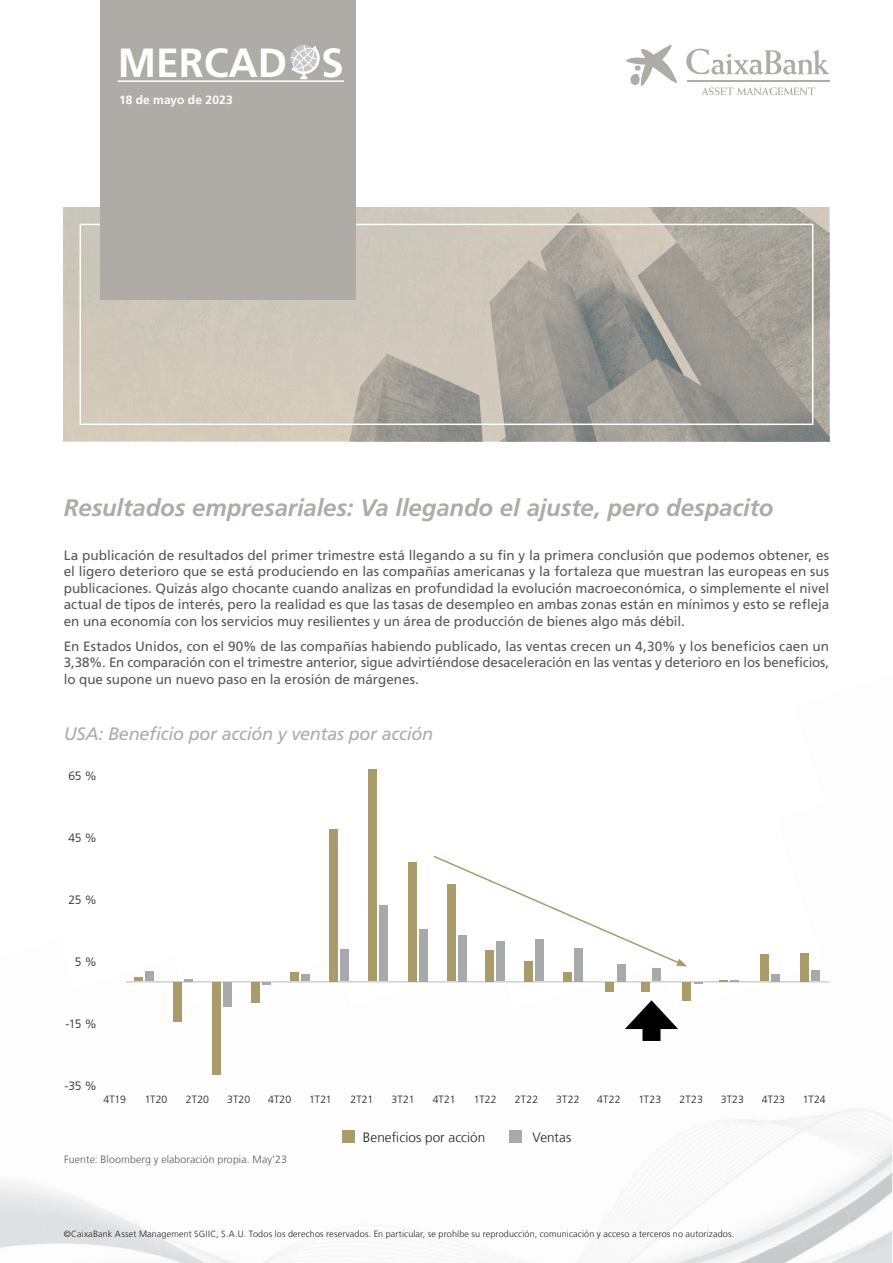
<style>
.page{position:relative;width:893px;height:1263px;background:#fff}
.page>*{position:absolute;margin:0;border:0;box-sizing:border-box;transform-origin:0 0}
.t1{font:700 40.65px "La Caixa Frutiger";color:#fff}
.t2{font:italic 700 24px "La Caixa Frutiger";letter-spacing:-.005em;color:#afaca7}
.t3{font:italic 18px "La Caixa Frutiger";letter-spacing:-.02em;color:#afaca7}
.t4{font:13.5px/16.5px "La Caixa Frutiger";letter-spacing:-.005em;color:#57585a;text-align:justify}
.t5{font:300 13.5px "La Caixa Frutiger";letter-spacing:.005em;color:#231f20}
.t6{font:300 12px "La Caixa Frutiger";letter-spacing:-.01em;color:#231f20}
.t7{font:700 12px "La Caixa Frutiger";letter-spacing:.015em;color:#fff}
.t8{font:300 10.5px "La Caixa Frutiger";letter-spacing:.01em;color:#231f20}
.t9{font:300 10.5px "La Caixa Frutiger";letter-spacing:.01em;color:#57585a}
.t10{font:300 9px "La Caixa Frutiger";letter-spacing:.02em;color:#231f20}
</style>
<div class="page">
<img style="left:613px;top:966px;width:63px;height:26px">
<img style="left:39px;top:1197px;width:49px;height:48px">
<img style="left:137px;top:1221px;width:15px;height:9px">
<img style="left:627px;top:1029px;width:49px;height:12px">
<img style="left:152px;top:1228px;width:49px;height:35px">
<img style="left:201px;top:1250px;width:18px;height:13px">
<img style="left:853px;top:1107px;width:16px;height:3px">
<img style="left:771px;top:1125px;width:49px;height:26px">
<img style="left:592px;top:1240px;width:47px;height:23px">
<img style="left:786px;top:1188px;width:49px;height:50px">
<img style="left:835px;top:1158px;width:57px;height:65px">
<img style="left:884px;top:1156px;width:8px;height:28px">
<img style="left:724px;top:1254px;width:29px;height:9px">
<img style="left:753px;top:1238px;width:49px;height:25px">
<img style="left:802px;top:1223px;width:49px;height:40px">
<img style="left:851px;top:1209px;width:41px;height:54px">
<svg style="left:64px;top:207px;width:765px;height:234px;background:#b7b2a7"></svg>
<div style="left:80px;top:224px;width:733px;height:201px;border:2px solid #fff"></div>
<svg style="left:702px;top:87px;width:113px;height:8px"></svg>
<svg style="left:626px;top:45px;width:51px;height:41px"></svg>
<hr style="left:687px;top:80px;width:142px;height:1px;background:#afaca7">
<svg style="left:686px;top:49px;width:143px;height:26px"></svg>
<hr style="left:687px;top:81px;width:142px;height:1px;background:#afaca7">
<div style="left:100px;top:0;width:256px;height:299px;background:#afaca7"></div>
<hr style="left:118px;top:80px;width:226px;height:2px;background:#fff">
<svg style="left:290px;top:45px;width:30px;height:35px"></svg>
<div style="left:342px;top:1130px;width:12px;height:13px;background:#a99b6a"></div>
<div style="left:510px;top:1130px;width:12px;height:13px;background:#a8a9ad"></div>
<hr style="left:126px;top:981px;width:703px;height:1px;background:#d1d2d4">
<div style="left:379px;top:905px;width:9px;height:76px;background:#a8a9ad"></div>
<div style="left:368px;top:769px;width:9px;height:212px;background:#a99b6a"></div>
<div style="left:341px;top:949px;width:8px;height:32px;background:#a8a9ad"></div>
<div style="left:329px;top:829px;width:9px;height:152px;background:#a99b6a"></div>
<div style="left:301px;top:974px;width:9px;height:7px;background:#a8a9ad"></div>
<div style="left:290px;top:972px;width:9px;height:9px;background:#a99b6a"></div>
<svg style="left:262px;top:982px;width:9px;height:2px"></svg>
<div style="left:251px;top:982px;width:9px;height:21px;background:#a99b6a"></div>
<div style="left:223px;top:982px;width:9px;height:25px;background:#a8a9ad"></div>
<div style="left:212px;top:982px;width:9px;height:92px;background:#a99b6a"></div>
<svg style="left:184px;top:979px;width:9px;height:2px"></svg>
<div style="left:173px;top:982px;width:9px;height:40px;background:#a99b6a"></div>
<div style="left:145px;top:971px;width:9px;height:10px;background:#a8a9ad"></div>
<svg style="left:134px;top:978px;width:9px;height:3px"></svg>
<div style="left:419px;top:929px;width:9px;height:52px;background:#a8a9ad"></div>
<div style="left:408px;top:862px;width:9px;height:119px;background:#a99b6a"></div>
<div style="left:458px;top:935px;width:9px;height:46px;background:#a8a9ad"></div>
<div style="left:447px;top:884px;width:9px;height:97px;background:#a99b6a"></div>
<div style="left:496px;top:942px;width:9px;height:39px;background:#a8a9ad"></div>
<div style="left:485px;top:950px;width:9px;height:31px;background:#a99b6a"></div>
<div style="left:535px;top:939px;width:9px;height:42px;background:#a8a9ad"></div>
<div style="left:524px;top:961px;width:9px;height:20px;background:#a99b6a"></div>
<div style="left:575px;top:948px;width:8px;height:33px;background:#a8a9ad"></div>
<div style="left:563px;top:972px;width:9px;height:9px;background:#a99b6a"></div>
<div style="left:617px;top:964px;width:8px;height:17px;background:#a8a9ad"></div>
<div style="left:605px;top:982px;width:8px;height:10px;background:#a99b6a"></div>
<div style="left:652px;top:968px;width:9px;height:13px;background:#a8a9ad"></div>
<svg style="left:694px;top:982px;width:9px;height:2px"></svg>
<div style="left:641px;top:982px;width:9px;height:10px;background:#a99b6a"></div>
<div style="left:682px;top:982px;width:9px;height:19px;background:#a99b6a"></div>
<div style="left:771px;top:974px;width:9px;height:7px;background:#a8a9ad"></div>
<div style="left:811px;top:971px;width:9px;height:10px;background:#a8a9ad"></div>
<div style="left:760px;top:954px;width:9px;height:27px;background:#a99b6a"></div>
<div style="left:800px;top:953px;width:9px;height:28px;background:#a99b6a"></div>
<svg style="left:433px;top:855px;width:254px;height:111px"></svg>
<div style="left:642px;top:1018px;width:18px;height:23px;background:#000"></div>
<svg style="left:625px;top:1000px;width:53px;height:29px"></svg>
<svg style="left:719px;top:980px;width:20px;height:1px"></svg>
<h1 class="t1" style="left:118px;top:39px;width:228px">MERCAD S</h1>
<p class="t7" style="left:119px;top:93px;width:115px">18 de mayo de 2023</p>
<p class="t2" style="left:64px;top:493px;width:711px">Resultados empresariales: Va llegando el ajuste, pero despacito</p>
<p class="t4" style="left:64px;top:547px;width:767px">La publicación de resultados del primer trimestre está llegando a su fin y la primera conclusión que podemos obtener, es el ligero deterioro que se está produciendo en las compañías americanas y la fortaleza que muestran las europeas en sus publicaciones. Quizás algo chocante cuando analizas en profundidad la evolución macroeconómica, o simplemente el nivel actual de tipos de interés, pero la realidad es que las tasas de desempleo en ambas zonas están en mínimos y esto se refleja en una economía con los servicios muy resilientes y un área de producción de bienes algo más débil.</p>
<p class="t4" style="left:64px;top:638px;width:767px">En Estados Unidos, con el 90% de las compañías habiendo publicado, las ventas crecen un 4,30% y los beneficios caen un 3,38%. En comparación con el trimestre anterior, sigue advirtiéndose desaceleración en las ventas y deterioro en los beneficios, lo que supone un nuevo paso en la erosión de márgenes.</p>
<p class="t3" style="left:64px;top:723px;width:371px">USA: Beneficio por acción y ventas por acción</p>
<p class="t6" style="left:68px;top:769px;width:30px">65 %</p>
<p class="t6" style="left:68px;top:831px;width:30px">45 %</p>
<p class="t6" style="left:68px;top:893px;width:30px">25 %</p>
<p class="t6" style="left:75px;top:955px;width:24px">5 %</p>
<p class="t6" style="left:66px;top:1017px;width:33px">-15 %</p>
<p class="t6" style="left:65px;top:1079px;width:34px">-35 %</p>
<p class="t8" style="left:104px;top:1093px;width:24px">4T19</p>
<p class="t8" style="left:145px;top:1093px;width:24px">1T20</p>
<p class="t8" style="left:186px;top:1093px;width:25px">2T20</p>
<p class="t8" style="left:227px;top:1093px;width:25px">3T20</p>
<p class="t8" style="left:268px;top:1093px;width:25px">4T20</p>
<p class="t8" style="left:309px;top:1093px;width:24px">1T21</p>
<p class="t8" style="left:350px;top:1093px;width:24px">2T21</p>
<p class="t8" style="left:392px;top:1093px;width:24px">3T21</p>
<p class="t8" style="left:433px;top:1093px;width:24px">4T21</p>
<p class="t8" style="left:474px;top:1093px;width:24px">1T22</p>
<p class="t8" style="left:515px;top:1093px;width:25px">2T22</p>
<p class="t8" style="left:556px;top:1093px;width:25px">3T22</p>
<p class="t8" style="left:597px;top:1093px;width:25px">4T22</p>
<p class="t8" style="left:638px;top:1093px;width:24px">1T23</p>
<p class="t8" style="left:679px;top:1093px;width:25px">2T23</p>
<p class="t8" style="left:721px;top:1093px;width:25px">3T23</p>
<p class="t8" style="left:762px;top:1093px;width:25px">4T23</p>
<p class="t8" style="left:803px;top:1093px;width:24px">1T24</p>
<p class="t5" style="left:363px;top:1129px;width:124px">Beneficios por acción</p>
<p class="t5" style="left:533px;top:1129px;width:40px">Ventas</p>
<p class="t9" style="left:64px;top:1153px;width:224px">Fuente: Bloomberg y elaboración propia. May’23</p>
<p class="t10" style="left:64px;top:1229px;width:672px">©CaixaBank Asset Management SGIIC, S.A.U. Todos los derechos reservados. En particular, se prohíbe su reproducción, comunicación y acceso a terceros no autorizados.</p>
</div>
